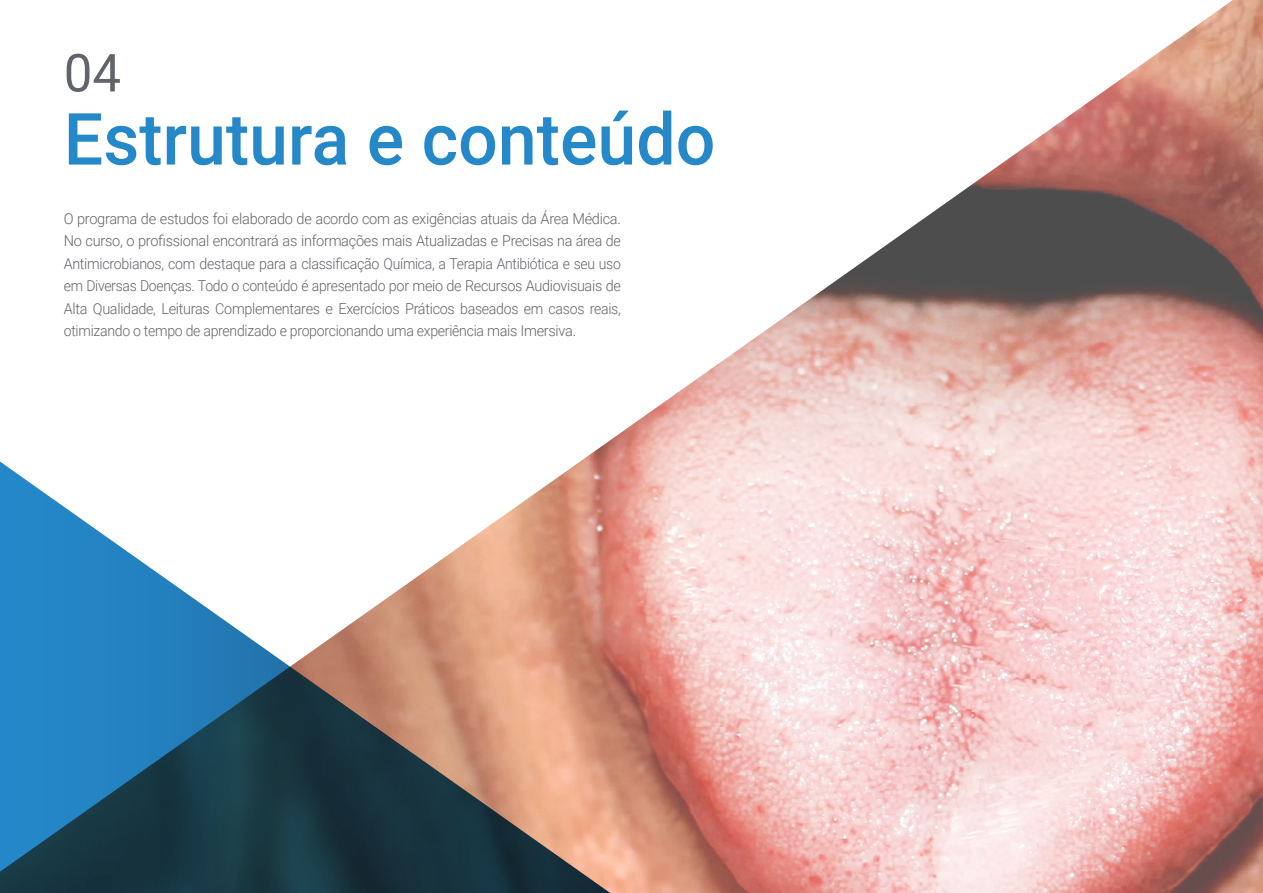
<style>
.page{position:relative;width:1263px;height:893px;background:#fff}
.page>*{position:absolute;margin:0;border:0;box-sizing:border-box;transform-origin:0 0}
.t1{font:500 72px "Roboto";color:#2488c9}
.t2{font:52.5px "Roboto";color:#61646a}
.t3{font:300 15px/22.5px "Roboto";letter-spacing:-.02em;color:#61646a;text-align:justify}
</style>
<div class="page">
<img style="left:602px;top:0;width:661px;height:893px">
<svg style="left:0;top:446px;width:640px;height:447px"></svg>
<h2 class="t2" style="left:64px;top:36px;width:59px">04</h2>
<h1 class="t1" style="left:64px;top:89px;width:653px">Estrutura e conteúdo</h1>
<p class="t3" style="left:64px;top:207px;width:559px">O programa de estudos foi elaborado de acordo com as exigências atuais da Área Médica.<br>No curso, o profissional encontrará as informações mais Atualizadas e Precisas na área de Antimicrobianos, com destaque para a classificação Química, a Terapia Antibiótica e seu uso em Diversas Doenças. Todo o conteúdo é apresentado por meio de Recursos Audiovisuais de Alta Qualidade, Leituras Complementares e Exercícios Práticos baseados em casos reais, otimizando o tempo de aprendizado e proporcionando uma experiência mais Imersiva.</p>
</div>
